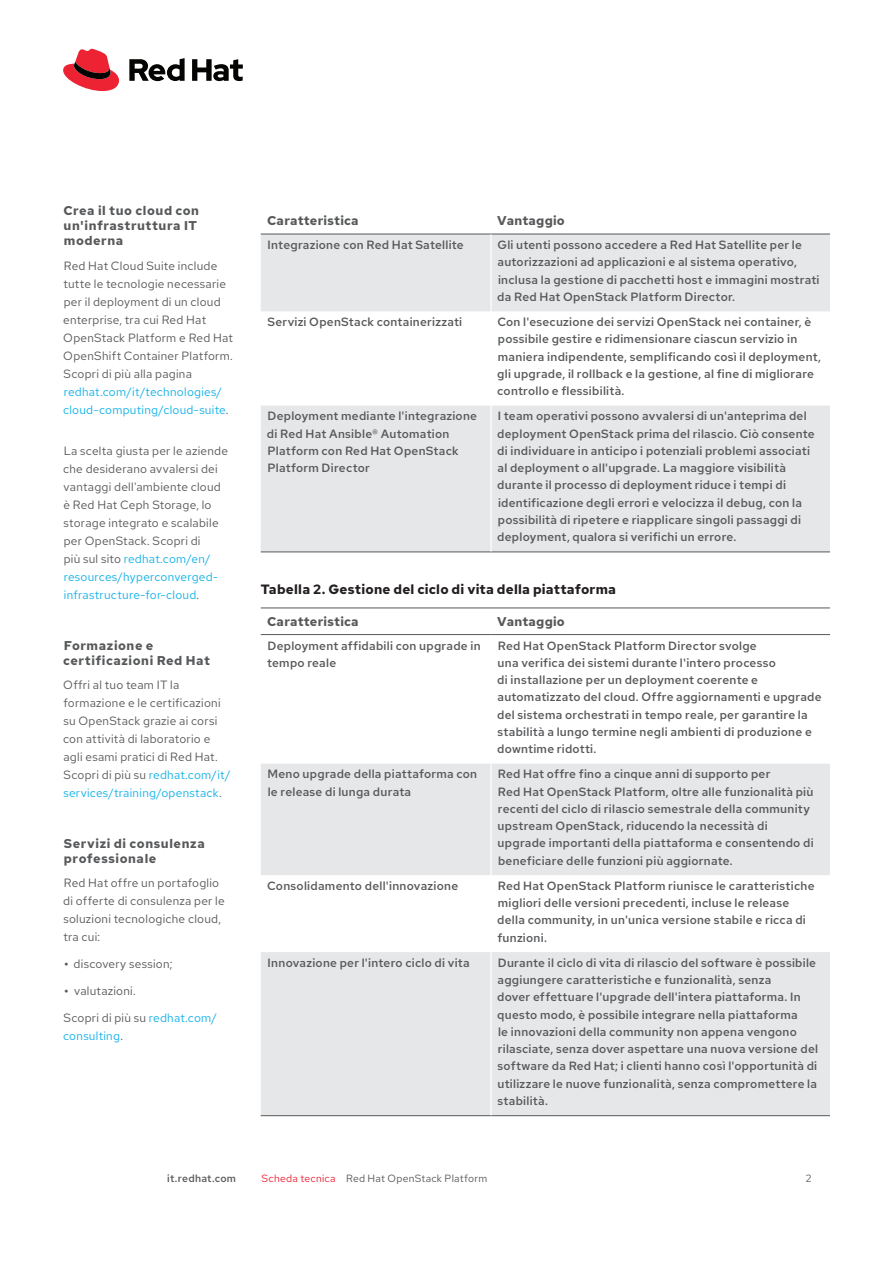
<style>
.page{position:relative;width:893px;height:1263px;background:#fff}
.page>*{position:absolute;margin:0;border:0;box-sizing:border-box;transform-origin:0 0}
.Main_-_Table_Name{font:700 13.5px "Red Hat Text";letter-spacing:.015em;color:#231f20}
.Sidebar_-_Subhead_1{font:700 12.75px/15px "Red Hat Text";letter-spacing:.045em;color:#57585a}
.Main_-_Table_Subhead{font:700 12.75px "Red Hat Text";letter-spacing:.02em;color:#57585a}
.Main_-_Table_Body__l{font:500 12px/17.2px "Red Hat Text";letter-spacing:.02em;color:#57585a}
.Sidebar_-_Body__left{font:12px/18px "Red Hat Text";letter-spacing:.02em;color:#57585a}
.Sidebar_-_Body__left-2{font:12px/18px "Red Hat Text";letter-spacing:.02em;color:#13b1e8}
.t1{font:10.5px "Red Hat Text";letter-spacing:.025em;color:#57585a}
.t2{font:500 10.5px "Red Hat Text";letter-spacing:.02em;color:#57585a}
.s1{color:#13b1e8}
.s2{font-weight:700}
.s3{color:#57585a}
.s4{color:#ed2133}
</style>
<div class="page">
<hr style="left:261px;top:608px;width:569px;height:1px;background:#57585a">
<svg style="left:261px;top:235px;width:569px;height:316px;fill:#e6e7e9"></svg>
<hr style="left:261px;top:234px;width:230px;height:1px;background:#57585a">
<hr style="left:491px;top:234px;width:339px;height:1px;background:#57585a">
<hr style="left:261px;top:551px;width:230px;height:1px;background:#57585a">
<hr style="left:491px;top:551px;width:339px;height:1px;background:#57585a">
<hr style="left:490px;top:234px;width:2px;height:77px;background:#fff">
<hr style="left:490px;top:311px;width:2px;height:95px;background:#fff">
<hr style="left:490px;top:406px;width:2px;height:145px;background:#fff">
<svg style="left:261px;top:764px;width:569px;height:351px;fill:#e6e7e9"></svg>
<hr style="left:261px;top:634px;width:230px;height:1px;background:#57585a">
<hr style="left:491px;top:634px;width:339px;height:1px;background:#57585a">
<hr style="left:261px;top:1115px;width:230px;height:1px;background:#57585a">
<hr style="left:491px;top:1115px;width:339px;height:1px;background:#57585a">
<hr style="left:490px;top:764px;width:2px;height:111px;background:#fff">
<hr style="left:490px;top:875px;width:2px;height:77px;background:#fff">
<hr style="left:490px;top:952px;width:2px;height:163px;background:#fff">
<svg style="left:63px;top:49px;width:56px;height:42px"></svg>
<svg style="left:129px;top:58px;width:114px;height:23px"></svg>
<p class="Sidebar_-_Subhead_1" style="left:63px;top:203px;width:137px">Crea il tuo cloud con un'infrastruttura IT moderna</p>
<p class="Sidebar_-_Body__left" style="left:63px;top:257px;width:171px">Red Hat Cloud Suite include tutte le tecnologie necessarie per il deployment di un cloud enterprise, tra cui Red Hat<br>OpenStack Platform e Red Hat<br>OpenShift Container Platform.<br>Scopri di più alla pagina <span class="s1">redhat.com/it/technologies/ cloud-computing/cloud-suite</span>.</p>
<p class="Sidebar_-_Body__left" style="left:63px;top:441px;width:166px">La scelta giusta per le aziende che desiderano avvalersi dei vantaggi dell'ambiente cloud è Red Hat Ceph Storage, lo storage integrato e scalabile per OpenStack. Scopri di<br>più sul sito <span class="s1">redhat.com/en/ resources/hyperconverged&shy;infrastructure-for-cloud</span>.</p>
<p class="Sidebar_-_Subhead_1" style="left:63px;top:637px;width:148px">Formazione e certificazioni Red Hat</p>
<p class="Sidebar_-_Body__left" style="left:63px;top:675px;width:169px">Offri al tuo team IT la formazione e le certificazioni su OpenStack grazie ai corsi con attività di laboratorio e agli esami pratici di Red Hat.<br>Scopri di più su <span class="s1">redhat.com/it/ services/training/openstack</span>.</p>
<p class="Sidebar_-_Subhead_1" style="left:64px;top:835px;width:143px">Servizi di consulenza professionale</p>
<p class="Sidebar_-_Body__left" style="left:63px;top:873px;width:163px">Red Hat offre un portafoglio di offerte di consulenza per le soluzioni tecnologiche cloud, tra cui:</p>
<p class="Sidebar_-_Body__left" style="left:64px;top:954px;width:110px"><span class="s2">•</span> discovery session;</p>
<p class="Sidebar_-_Body__left" style="left:64px;top:981px;width:73px"><span class="s2">•</span> valutazioni.</p>
<p class="Sidebar_-_Body__left-2" style="left:63px;top:1008px;width:156px"><span class="s3">Scopri di più su</span> redhat.com/ consulting<span class="s3">.</span></p>
<p class="Main_-_Table_Subhead" style="left:267px;top:212px;width:93px">Caratteristica</p>
<p class="Main_-_Table_Subhead" style="left:497px;top:212px;width:69px">Vantaggio</p>
<p class="Main_-_Table_Body__l" style="left:268px;top:236px;width:198px">Integrazione con Red Hat Satellite</p>
<p class="Main_-_Table_Body__l" style="left:497px;top:236px;width:324px">Gli utenti possono accedere a Red Hat Satellite per le autorizzazioni ad applicazioni e al sistema operativo, inclusa la gestione di pacchetti host e immagini mostrati da Red Hat OpenStack Platform Director.</p>
<p class="Main_-_Table_Body__l" style="left:267px;top:313px;width:196px">Servizi OpenStack containerizzati</p>
<p class="Main_-_Table_Body__l" style="left:497px;top:313px;width:325px">Con l'esecuzione dei servizi OpenStack nei container, è possibile gestire e ridimensionare ciascun servizio in maniera indipendente, semplificando così il deployment, gli upgrade, il rollback e la gestione, al fine di migliorare controllo e flessibilità.</p>
<p class="Main_-_Table_Body__l" style="left:267px;top:407px;width:212px">Deployment mediante l'integrazione di Red Hat Ansible® Automation<br>Platform con Red Hat OpenStack<br>Platform Director</p>
<p class="Main_-_Table_Body__l" style="left:497px;top:407px;width:319px">I team operativi possono avvalersi di un'anteprima del deployment OpenStack prima del rilascio. Ciò consente di individuare in anticipo i potenziali problemi associati al deployment o all'upgrade. La maggiore visibilità durante il processo di deployment riduce i tempi di identificazione degli errori e velocizza il debug, con la possibilità di ripetere e riapplicare singoli passaggi di deployment, qualora si verifichi un errore.</p>
<p class="Main_-_Table_Name" style="left:261px;top:580px;width:357px">Tabella 2. Gestione del ciclo di vita della piattaforma</p>
<p class="Main_-_Table_Subhead" style="left:267px;top:613px;width:93px">Caratteristica</p>
<p class="Main_-_Table_Subhead" style="left:497px;top:613px;width:69px">Vantaggio</p>
<p class="Main_-_Table_Body__l" style="left:267px;top:637px;width:215px">Deployment affidabili con upgrade in tempo reale</p>
<p class="Main_-_Table_Body__l" style="left:497px;top:637px;width:326px">Red Hat OpenStack Platform Director svolge<br>una verifica dei sistemi durante l'intero processo<br>di installazione per un deployment coerente e automatizzato del cloud. Offre aggiornamenti e upgrade del sistema orchestrati in tempo reale, per garantire la stabilità a lungo termine negli ambienti di produzione e downtime ridotti.</p>
<p class="Main_-_Table_Body__l" style="left:268px;top:765px;width:211px">Meno upgrade della piattaforma con le release di lunga durata</p>
<p class="Main_-_Table_Body__l" style="left:498px;top:765px;width:318px">Red Hat offre fino a cinque anni di supporto per<br>Red Hat OpenStack Platform, oltre alle funzionalità più recenti del ciclo di rilascio semestrale della community upstream OpenStack, riducendo la necessità di upgrade importanti della piattaforma e consentendo di beneficiare delle funzioni più aggiornate.</p>
<p class="Main_-_Table_Body__l" style="left:267px;top:877px;width:193px">Consolidamento dell'innovazione</p>
<p class="Main_-_Table_Body__l" style="left:497px;top:877px;width:319px">Red Hat OpenStack Platform riunisce le caratteristiche migliori delle versioni precedenti, incluse le release della community, in un'unica versione stabile e ricca di funzioni.</p>
<p class="Main_-_Table_Body__l" style="left:268px;top:954px;width:204px">Innovazione per l'intero ciclo di vita</p>
<p class="Main_-_Table_Body__l" style="left:497px;top:954px;width:322px">Durante il ciclo di vita di rilascio del software è possibile aggiungere caratteristiche e funzionalità, senza<br>dover effettuare l'upgrade dell'intera piattaforma. In questo modo, è possibile integrare nella piattaforma<br>le innovazioni della community non appena vengono rilasciate, senza dover aspettare una nuova versione del software da Red Hat; i clienti hanno così l'opportunità di utilizzare le nuove funzionalità, senza compromettere la stabilità.</p>
<p class="t2" style="left:167px;top:1171px;width:70px">it.redhat.com</p>
<p class="t1" style="left:262px;top:1171px;width:227px"><span class="s4">Scheda tecnica</span> Red Hat OpenStack Platform</p>
<p class="t1" style="left:806px;top:1171px;width:7px">2</p>
</div>
